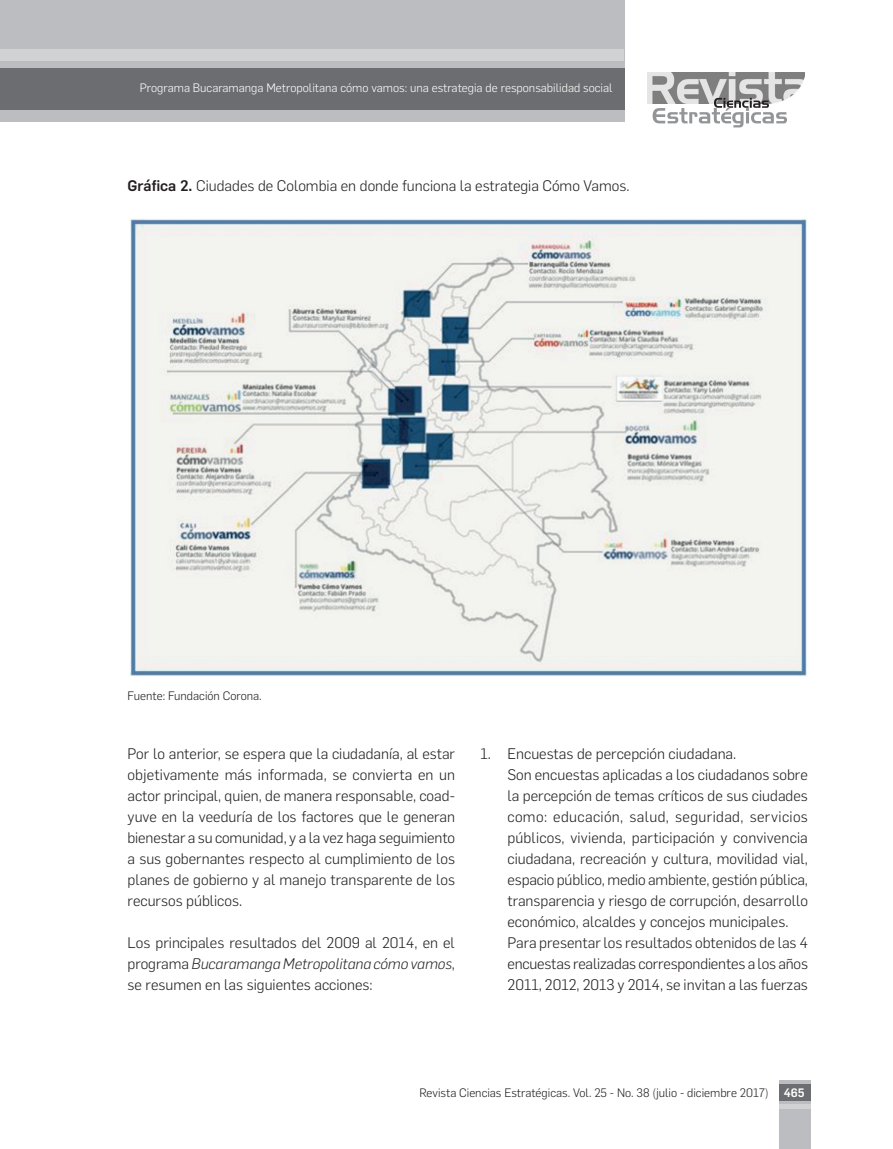
<style>
.page{position:relative;width:893px;height:1149px;background:#fff}
.page>*{position:absolute;margin:0;border:0;box-sizing:border-box;transform-origin:0 0}
.corrido{font:300 15px/21px "Flama";color:#231f20;text-align:justify}
.sangria_sin_viñetas{font:300 15px/21px "Flama";color:#231f20;text-align:justify}
.fuente_gráficas{font:300 12px "Flama";color:#231f20}
.t1{font:300 12px "Flama";color:#fff}
.t2{font:500 12px "Flama";color:#fff}
.s1{font-weight:500}
.s2{font-style:italic}
</style>
<div class="page">
<div style="left:779px;top:1079px;width:31px;height:69px;background:#bcbdc0"></div>
<div style="left:0;top:0;width:625px;height:122px;background:#bcbdc0"></div>
<img style="left:647px;top:72px;width:157px;height:31px">
<svg style="left:653px;top:98px;width:134px;height:29px"></svg>
<div style="left:0;top:68px;width:625px;height:41px;background:#6c6d70"></div>
<div style="left:0;top:49px;width:624px;height:12px;background:#d1d2d4"></div>
<svg style="left:779px;top:1104px;width:31px;height:3px"></svg>
<div style="left:779px;top:1083px;width:31px;height:16px;background:#6c6d70"></div>
<img style="left:130px;top:219px;width:677px;height:457px">
<p class="t1" style="left:140px;top:80px;width:474px">Programa Bucaramanga Metropolitana cómo vamos: una estrategia de responsabilidad social</p>
<p class="corrido" style="left:128px;top:174px;width:503px"><span class="s1">Gráfica 2.</span> Ciudades de Colombia en donde funciona la estrategia Cómo Vamos.</p>
<p class="fuente_gráficas" style="left:128px;top:687px;width:136px">Fuente: Fundación Corona.</p>
<p class="corrido" style="left:128px;top:741px;width:329px">Por lo anterior, se espera que la ciudadanía, al estar objetivamente más informada, se convierta en un actor principal, quien, de manera responsable, coad&shy;yuve en la veeduría de los factores que le generan bienestar a su comunidad, y a la vez haga seguimiento a sus gobernantes respecto al cumplimiento de los planes de gobierno y al manejo transparente de los recursos públicos.</p>
<p class="corrido" style="left:128px;top:930px;width:329px">Los principales resultados del 2009 al 2014, en el programa <span class="s2">Bucaramanga Metropolitana cómo vamos</span>, se resumen en las siguientes acciones:</p>
<p class="sangria_sin_viñetas" style="left:480px;top:741px;width:257px">1. Encuestas de percepción ciudadana.</p>
<p class="sangria_sin_viñetas" style="left:507px;top:762px;width:302px">Son encuestas aplicadas a los ciudadanos sobre la percepción de temas críticos de sus ciudades como: educación, salud, seguridad, servicios públicos, vivienda, participación y convivencia ciudadana, recreación y cultura, movilidad vial, espacio público, medio ambiente, gestión pública, transparencia y riesgo de corrupción, desarrollo económico, alcaldes y concejos municipales.</p>
<p class="sangria_sin_viñetas" style="left:507px;top:930px;width:302px">Para presentar los resultados obtenidos de las 4 encuestas realizadas correspondientes a los años 2011, 2012, 2013 y 2014, se invitan a las fuerzas</p>
<p class="fuente_gráficas" style="left:419px;top:1084px;width:351px">Revista Ciencias Estratégicas. Vol. 25 - No. 38 (julio - diciembre 2017)</p>
<p class="t2" style="left:784px;top:1083px;width:22px">465</p>
</div>
